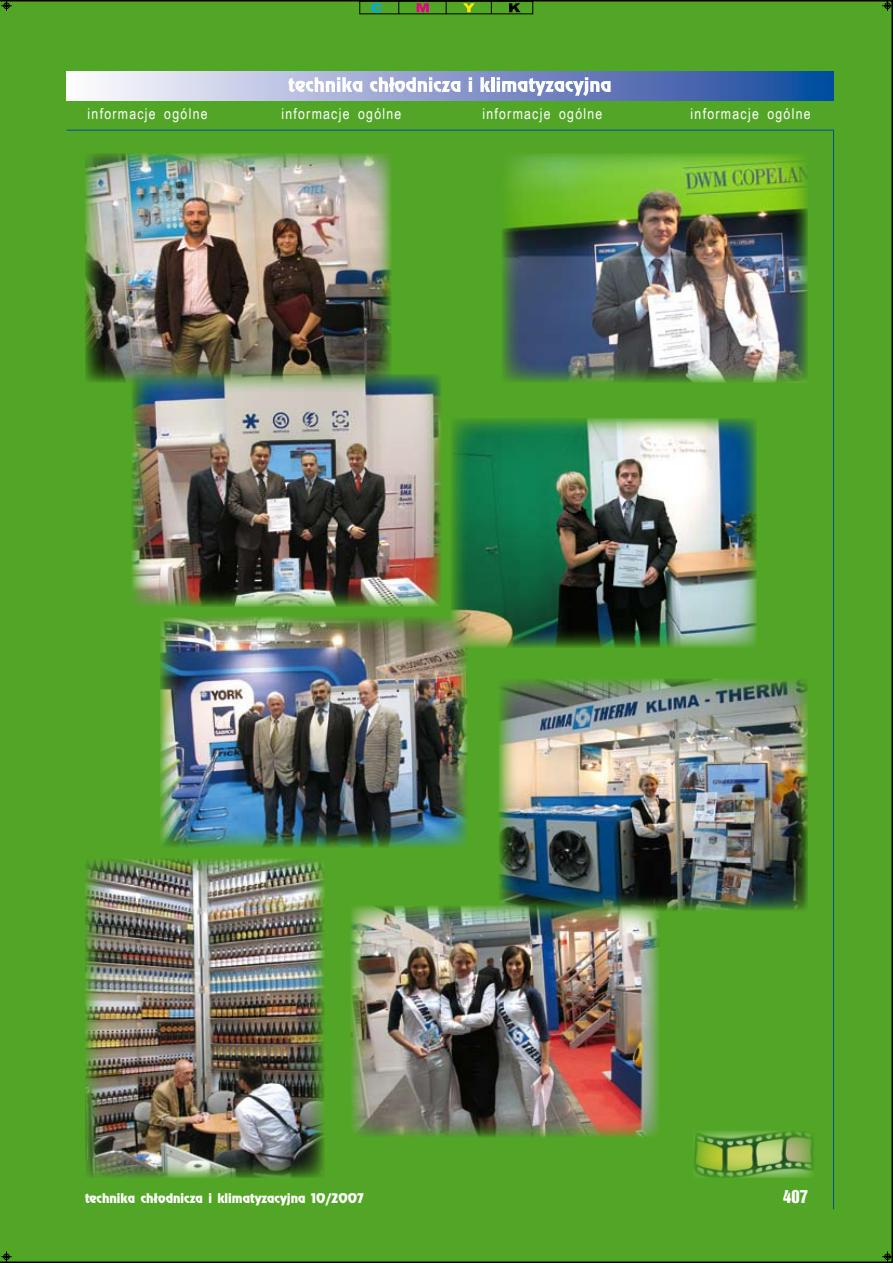
<style>
.page{position:relative;width:893px;height:1263px;background:#fff}
.page>*{position:absolute;margin:0;border:0;box-sizing:border-box;transform-origin:0 0}
.t1{font:16.5px "Switzerland Inserat";color:#fff}
.t2{font:15px "Arial Narrow";letter-spacing:.085em;color:#fff}
.t3{font:12px "Renfrew";color:#fff}
</style>
<div class="page">
<div style="left:12px;top:0;width:881px;height:1263px;background:#52a625"></div>
<svg style="left:359px;top:1px;width:174px;height:13px;background:#4a8426"></svg>
<svg style="left:882px;top:0;width:11px;height:11px"></svg>
<svg style="left:0;top:0;width:12px;height:1263px;background:#4d9d23"></svg>
<svg style="left:882px;top:1251px;width:11px;height:11px"></svg>
<div style="left:0;top:129px;width:834px;height:1081px;background:#52a625"></div>
<svg style="left:67px;top:71px;width:767px;height:29px;background:#8b9ecd"></svg>
<svg style="left:288px;top:77px;width:74px;height:15px"></svg>
<svg style="left:370px;top:77px;width:90px;height:15px"></svg>
<svg style="left:469px;top:77px;width:3px;height:15px"></svg>
<svg style="left:480px;top:77px;width:10px;height:15px"></svg>
<hr style="left:491px;top:77px;width:4px;height:15px;background:#fff">
<svg style="left:497px;top:77px;width:114px;height:19px"></svg>
<img style="left:85px;top:153px;width:306px;height:230px">
<img style="left:502px;top:153px;width:306px;height:230px">
<img style="left:132px;top:374px;width:309px;height:232px">
<img style="left:451px;top:418px;width:306px;height:230px">
<img style="left:160px;top:617px;width:308px;height:230px">
<img style="left:498px;top:679px;width:310px;height:232px">
<img style="left:85px;top:858px;width:240px;height:320px">
<img style="left:350px;top:906px;width:309px;height:231px">
<img style="left:693px;top:1131px;width:122px;height:47px">
<p class="t2" style="left:88px;top:103px;width:122px">informacje ogólne</p>
<p class="t2" style="left:281px;top:103px;width:122px">informacje ogólne</p>
<p class="t2" style="left:482px;top:103px;width:122px">informacje ogólne</p>
<p class="t2" style="left:691px;top:103px;width:122px">informacje ogólne</p>
<p class="t3" style="left:85px;top:1190px;width:280px">technika chłodnicza i klimatyzacyjna 10/2007</p>
<p class="t1" style="left:783px;top:1187px;width:26px">407</p>
</div>
